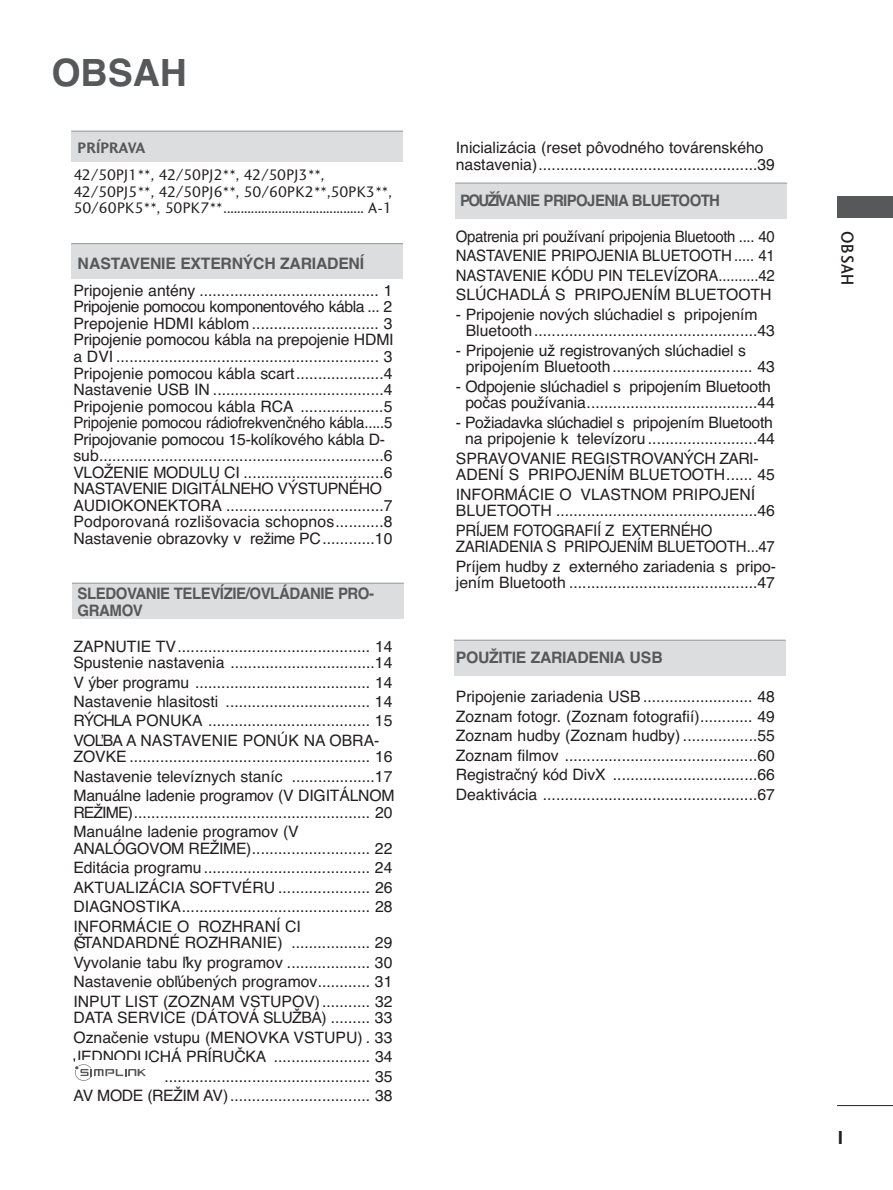
<style>
.page{position:relative;width:893px;height:1190px;background:#fff}
.page>*{position:absolute;margin:0;border:0;box-sizing:border-box;transform-origin:0 0}
.t1{font:700 37.5px "Helvetica CE";color:#57585a}
.t2{font:19.5px "Charlotte Sans Bold Plain";color:#231f20}
.t3{font:18px "Charlotte Sans Medium Plain";letter-spacing:.06em;color:#231f20;scale:.9 1}
.t4{font:15.75px/16.5px "Helvetica CE";color:#231f20}
.t5{font:15.75px/19.5px "Helvetica CE";color:#231f20;text-align:justify;scale:.95 1}
.t6{font:15.75px/16.5px "Charlotte Sans Book Plain";color:#231f20}
.t7{font:700 15.75px/16.5px "Helvetica CE";letter-spacing:-.03em;color:#57585a;scale:.95 1}
.t8{font:15.75px/16.5px "Helvetica CE";letter-spacing:-.02em;color:#231f20;scale:.95 1}
.t9{font:700 15.75px "Helvetica CE";letter-spacing:-.03em;color:#57585a}
.t10{font:15.75px "Charlotte Sans Bold Plain";color:#57585a}
</style>
<div class="page">
<div style="left:72px;top:583px;width:332px;height:35px;background:#dcdddf"></div>
<hr style="left:72px;top:583px;width:332px;height:1px;background:#939598">
<hr style="left:837px;top:1105px;width:55px;height:1px;background:#231f20">
<div style="left:837px;top:196px;width:55px;height:21px;background:#57585a"></div>
<div style="left:454px;top:640px;width:331px;height:35px;background:#dcdddf"></div>
<hr style="left:454px;top:640px;width:331px;height:1px;background:#939598">
<div style="left:71px;top:131px;width:332px;height:31px;background:#dcdddf"></div>
<div style="left:71px;top:244px;width:332px;height:35px;background:#dcdddf"></div>
<hr style="left:71px;top:243px;width:332px;height:1px;background:#939598">
<div style="left:455px;top:183px;width:332px;height:36px;background:#dcdddf"></div>
<hr style="left:455px;top:183px;width:332px;height:1px;background:#939598">
<hr style="left:71px;top:131px;width:332px;height:1px;background:#939598">
<svg style="left:75px;top:1064px;width:71px;height:16px"></svg>
<h1 class="t1" style="left:51px;top:59px;width:137px">OBSAH</h1>
<p class="t10" style="left:78px;top:142px;width:69px">PRÍPRAVA</p>
<p class="t6" style="left:73px;top:168px;width:320px">42/50PJ1**, 42/50PJ2**, 42/50PJ3**,<br>42/50PJ5**, 42/50PJ6**, 50/60PK2**,50PK3**,<br>50/60PK5**, 50PK7**......................................... A-1</p>
<p class="t9" style="left:78px;top:257px;width:288px">NASTAVENIE EXTERNÝCH ZARIADENÍ</p>
<p class="t4" style="left:73px;top:284px;width:322px">Pripojenie antény ......................................... 1<br>Pripojenie pomocou komponentového kábla ... 2<br>Prepojenie HDMI káblom ............................. 3<br>Pripojenie pomocou kábla na prepojenie HDMI a DVI ............................................................ 3<br>Pripojenie pomocou kábla scart....................4<br>Nastavenie USB IN .......................................4<br>Pripojenie pomocou kábla RCA ...................5<br>Pripojenie pomocou rádiofrekvenčného kábla.....5<br>Pripojovanie pomocou 15-kolíkového kábla D&shy;sub.................................................................6<br>VLOŽENIE MODULU CI ................................6<br>NASTAVENIE DIGITÁLNEHO VÝSTUPNÉHO AUDIOKONEKTORA ....................................7<br>Podporovaná rozlišovacia schopnos...........8<br>Nastavenie obrazovky v režime PC............10</p>
<p class="t7" style="left:78px;top:587px;width:314px">SLEDOVANIE TELEVÍZIE/OVLÁDANIE PRO-<br>GRAMOV</p>
<p class="t4" style="left:73px;top:639px;width:321px">ZAPNUTIE TV............................................ 14<br>Spustenie nastavenia .................................14</p>
<p class="t4" style="left:73px;top:674px;width:321px;line-height:19.5px;text-align:justify">V ýber programu ........................................ 14<br>Nastavenie hlasitosti ................................. 14<br>RÝCHLA PONUKA ..................................... 15<br>VOĽBA A NASTAVENIE PONÚK NA OBRA-</p>
<p class="t4" style="left:73px;top:748px;width:323px;line-height:19.5px">ZOVKE ....................................................... 16<br>Nastavenie televíznych staníc ...................17<br>Manuálne ladenie programov (V DIGITÁLNOM</p>
<p class="t4" style="left:73px;top:804px;width:321px;line-height:19.5px">REŽIME)...................................................... 20<br>Manuálne ladenie programov (V</p>
<p class="t4" style="left:73px;top:840px;width:321px;line-height:19.5px;text-align:justify">ANALÓGOVOM REŽIME)........................... 22<br>Editácia programu...................................... 24<br>AKTUALIZÁCIA SOFTVÉRU ..................... 26<br>DIAGNOSTIKA........................................... 28<br>INFORMÁCIE O ROZHRANÍ CI</p>
<p class="t4" style="left:73px;top:934px;width:320px;line-height:19.5px;text-align:justify">(ŠTANDARDNÉ ROZHRANIE) .................. 29<br>Vyvolanie tabu ľky programov ................... 30<br>Nastavenie obľúbených programov............ 31<br>INPUT LIST (ZOZNAM VSTUPOV)........... 32</p>
<p class="t4" style="left:73px;top:1009px;width:321px;line-height:19.5px;text-align:right">DATA SERVICE (DÁTOVÁ SLUŽBA) ......... 33<br>Označenie vstupu (MENOVKA VSTUPU) . 33<br>JEDNODUCHÁ PRÍRUČKA ...................... 34 ............................................... 35<br>AV MODE (REŽIM AV)................................ 38</p>
<p class="t4" style="left:456px;top:141px;width:320px">Inicializácia (reset pôvodného továrenského nastavenia)..................................................39</p>
<p class="t7" style="left:460px;top:194px;width:275px">POUŽÍVANIE PRIPOJENIA BLUETOOTH</p>
<p class="t5" style="left:456px;top:228px;width:337px">Opatrenia pri používaní pripojenia Bluetooth .... 40<br>NASTAVENIE PRIPOJENIA BLUETOOTH..... 41<br>NASTAVENIE KÓDU PIN TELEVÍZORA..........42<br>SLÚCHADLÁ S PRIPOJENÍM BLUETOOTH</p>
<p class="t4" style="left:466px;top:307px;width:311px;text-indent:-10px">- Pripojenie nových slúchadiel s pripojením<br>Bluetooth...................................................43</p>
<p class="t4" style="left:466px;top:343px;width:311px;text-indent:-10px">- Pripojenie už registrovaných slúchadiel s pripojením Bluetooth................................ 43</p>
<p class="t4" style="left:456px;top:379px;width:321px;text-align:right">- Odpojenie slúchadiel s pripojením Bluetooth počas používania.......................................44</p>
<p class="t4" style="left:456px;top:415px;width:320px;text-align:center">- Požiadavka slúchadiel s pripojením Bluetooth na pripojenie k televízoru .........................44</p>
<p class="t4" style="left:456px;top:451px;width:320px">SPRAVOVANIE REGISTROVANÝCH ZARI-<br>ADENÍ S PRIPOJENÍM BLUETOOTH...... 45</p>
<p class="t4" style="left:456px;top:487px;width:321px">INFORMÁCIE O VLASTNOM PRIPOJENÍ<br>BLUETOOTH ..............................................46</p>
<p class="t8" style="left:456px;top:523px;width:337px">PRÍJEM FOTOGRAFIÍ Z EXTERNÉHO<br>ZARIADENIA S PRIPOJENÍM BLUETOOTH...47</p>
<p class="t4" style="left:456px;top:559px;width:322px">Príjem hudby z externého zariadenia s pripo&shy;jením Bluetooth ...........................................47</p>
<p class="t9" style="left:456px;top:652px;width:208px">POUŽITIE ZARIADENIA USB</p>
<p class="t4" style="left:456px;top:688px;width:320px;line-height:19.5px;text-align:justify">Pripojenie zariadenia USB ......................... 48<br>Zoznam fotogr. (Zoznam fotografií)............ 49<br>Zoznam hudby (Zoznam hudby) .................55<br>Zoznam filmov ............................................60<br>Registračný kód DivX .................................66<br>Deaktivácia .................................................67</p>
<p class="t3" style="left:854px;top:231px;width:62px;rotate:90deg">OBSAH</p>
<p class="t2" style="left:837px;top:1129px;width:7px">I</p>
</div>
